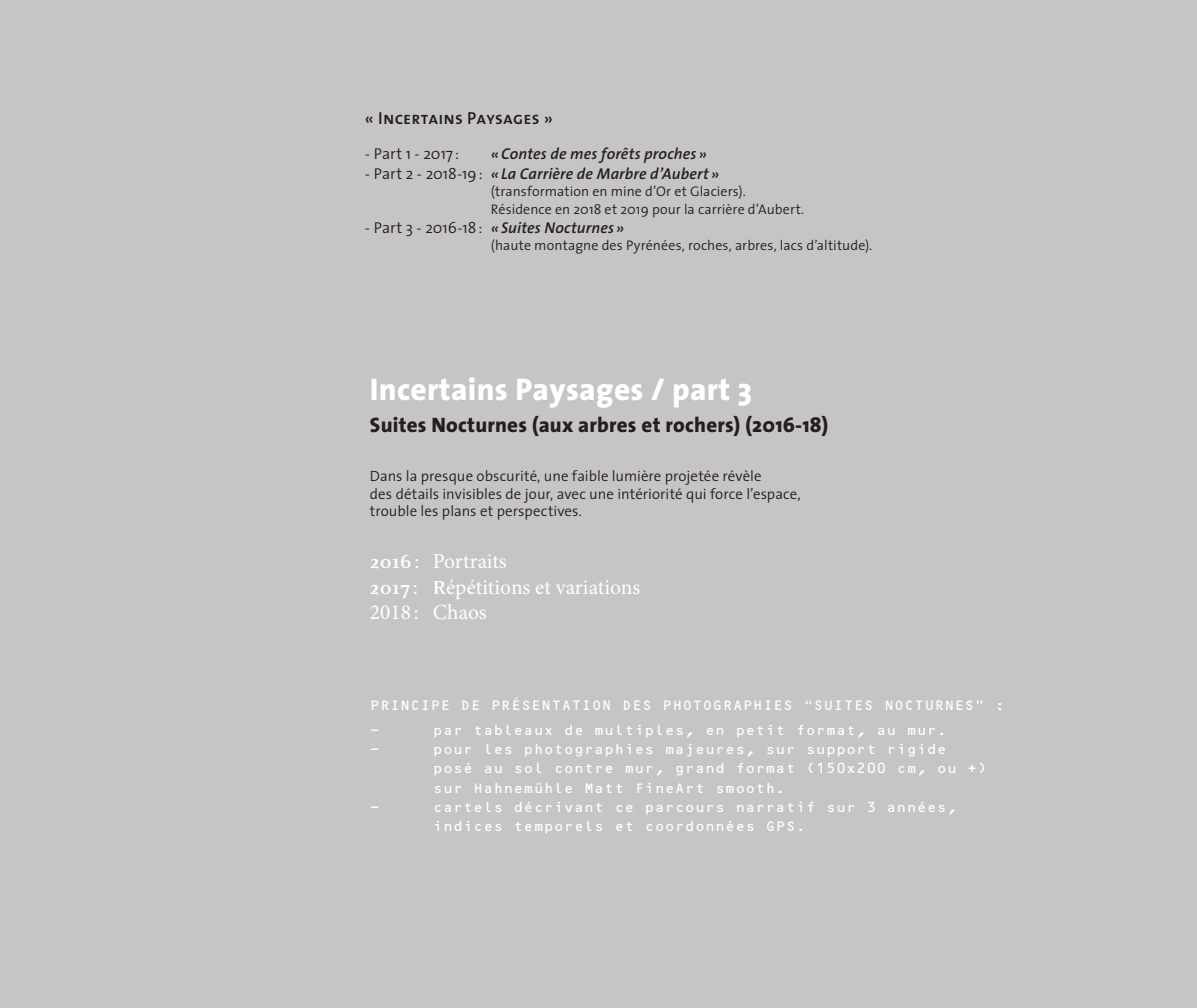
<style>
.page{position:relative;width:1197px;height:1008px;background:#c7c5c4}
.page>*{position:absolute;margin:0;border:0;box-sizing:border-box;transform-origin:0 0}
.t1{font:800 31.5px "The Sans 8";letter-spacing:.01em;color:#fff}
.t2{font:21.35px/25.7px "Minion Pro";color:#fff}
.t3{font:800 21px "The Sans 8";letter-spacing:.01em;color:#231f20}
.t4{font:17.5px "The Sans 6 Semi Bold Caps";letter-spacing:.01em;color:#231f20}
.t5{font:italic 600 15.75px "The Sans 6";letter-spacing:.01em;color:#231f20}
.t6{font:300 15.75px "The Sans 4";color:#231f20}
.t7{font:300 14.88px/17.5px "The Sans 4";letter-spacing:.005em;color:#231f20}
.t8{font:14px/19.2px "OCRB Alternate";color:#fff}
.t9{font:300 14px/17.5px "The Sans 4";letter-spacing:.01em;color:#231f20}
.s1{font-family:"The Sans 4";font-weight:300;font-style:normal}
.s2{font-family:"Eidetic Neo";font-weight:700}
</style>
<div class="page">
<p class="t4" style="left:365px;top:104px;width:189px">« Incertains Paysages »</p>
<p class="t6" style="left:365px;top:141px;width:96px">- Part 1 - 2017 :</p>
<p class="t5" style="left:491px;top:141px;width:217px">«Contes de mes forêts proches »</p>
<p class="t5" style="left:365px;top:160px;width:356px"><span class="s1">- Part 2 - 2018-19:</span> « La Carrière de Marbre d’Aubert »</p>
<p class="t9" style="left:491px;top:182px;width:315px">(transformation en mine d’Or et Glaciers).<br>Résidence en 2018 et 2019 pour la carrière d’Aubert.</p>
<p class="t5" style="left:365px;top:215px;width:261px"><span class="s1">- Part 3 - 2016-18:</span> « Suites Nocturnes »</p>
<p class="t9" style="left:491px;top:237px;width:383px">(haute montagne des Pyrénées, roches, arbres, lacs d’altitude).</p>
<h1 class="t1" style="left:370px;top:363px;width:384px">Incertains Paysages / part 3</h1>
<h3 class="t3" style="left:370px;top:407px;width:460px">Suites Nocturnes (aux arbres et rochers) (2016-18)</h3>
<p class="t7" style="left:370px;top:467px;width:432px">Dans la presque obscurité, une faible lumière projetée révèle<br>des détails invisibles de jour, avec une intériorité qui force l’espace, trouble les plans et perspectives.</p>
<h2 class="t2" style="left:370px;top:548px;width:272px"><span class="s2">2016 :</span> Portraits<br><span class="s2">2017 : R</span>épétitions et variations<br>2018 : Chaos</h2>
<p class="t8" style="left:370px;top:693px;width:637px;line-height:24.5px">PRINCIPE DE PRÉSENTATION DES PHOTOGRAPHIES “SUITES NOCTURNES” : -</p>
<p class="t8" style="left:433px;top:720px;width:516px">par tableaux de multiples, en petit format, au mur.</p>
<p class="t8" style="left:370px;top:740px;width:12px">-</p>
<p class="t8" style="left:433px;top:740px;width:556px">pour les photographies majeures, sur support rigide posé au sol contre mur, grand format (150x200 cm, ou +) sur Hahnemühle Matt FineArt smooth.</p>
<p class="t8" style="left:370px;top:797px;width:12px">-</p>
<p class="t8" style="left:433px;top:797px;width:526px">cartels décrivant ce parcours narratif sur 3 années, indices temporels et coordonnées GPS.</p>
</div>
